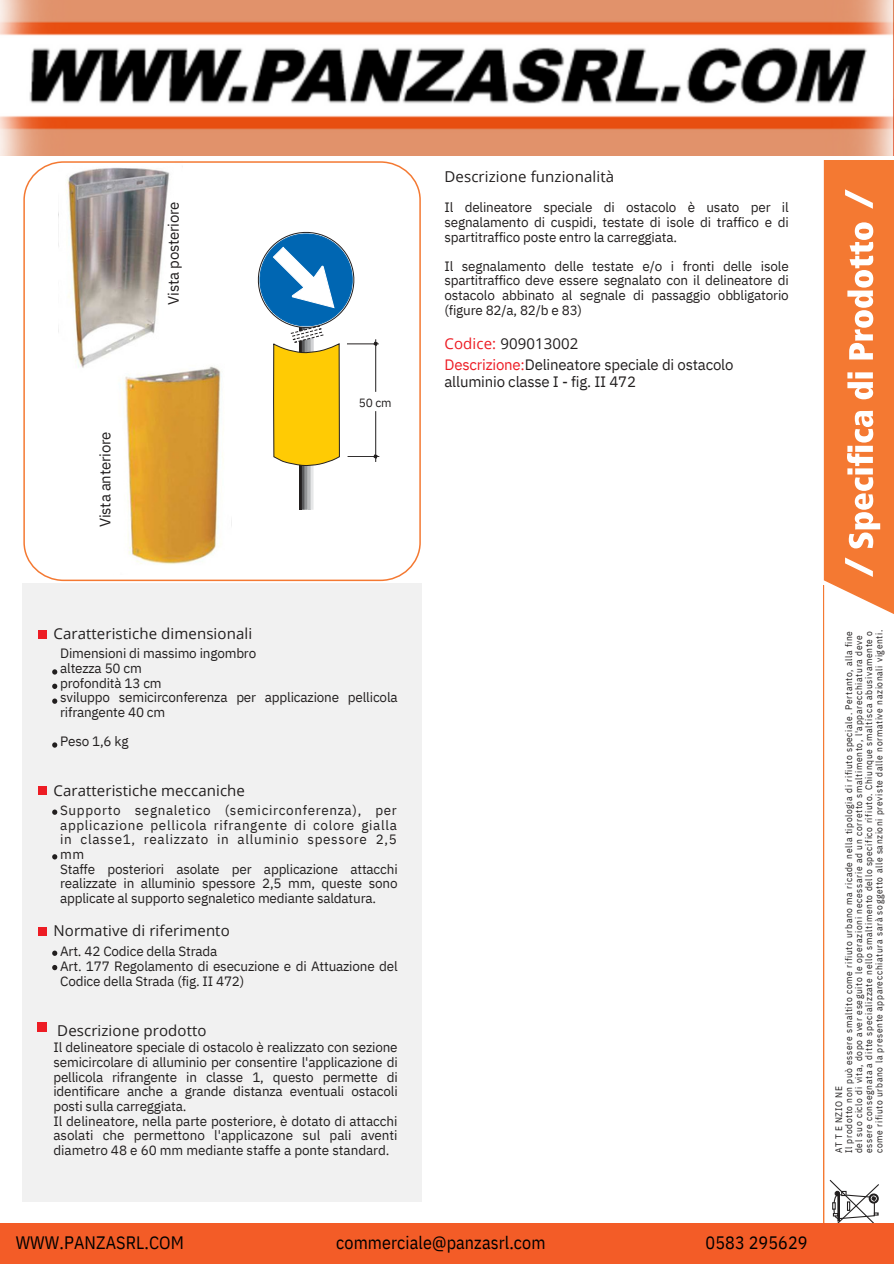
<style>
.page{position:relative;width:894px;height:1264px;background:#fff}
.page>*{position:absolute;margin:0;border:0;box-sizing:border-box;transform-origin:0 0}
.t1{font:18px "IBM Plex Sans Cond";letter-spacing:.005em;color:#000}
.t2{font:15px "Open Sans";letter-spacing:.005em;color:#221f1f}
.t3{font:15px "IBM Plex Sans";letter-spacing:-.015em;color:#221f1f}
.t4{font:13.5px/14.7px "IBM Plex Sans";letter-spacing:-.015em;color:#221f1f;text-align:justify}
.t5{font:12px "IBM Plex Sans";color:#221f1f}
.t6{font:9.45px "IBM Plex Sans Cond";letter-spacing:.07em;color:#221f1f}
.s1{color:#ed1c24}
</style>
<div class="page">
<img style="left:66px;top:167px;width:104px;height:201px">
<hr style="left:299px;top:459px;width:3px;height:50px;background:#221f1f">
<hr style="left:302px;top:459px;width:3px;height:50px;background:#57585a">
<hr style="left:305px;top:459px;width:2px;height:50px;background:#939597">
<hr style="left:307px;top:459px;width:3px;height:50px;background:#bbbdbf">
<hr style="left:310px;top:459px;width:3px;height:50px;background:#e6e7e8">
<svg style="left:257px;top:231px;width:102px;height:235px"></svg>
<hr style="left:347px;top:343px;width:31px;height:1px;background:#221f1f">
<hr style="left:375px;top:339px;width:1px;height:123px;background:#221f1f">
<div style="left:364px;top:392px;width:24px;height:18px;background:#fff"></div>
<hr style="left:347px;top:456px;width:32px;height:1px;background:#221f1f">
<div style="left:22px;top:582px;width:399px;height:619px;background:#f1f1f1"></div>
<div style="left:38px;top:630px;width:8px;height:8px;background:#ed1c24"></div>
<div style="left:38px;top:786px;width:8px;height:9px;background:#ed1c24"></div>
<div style="left:38px;top:926px;width:8px;height:9px;background:#ed1c24"></div>
<svg style="left:823px;top:160px;width:70px;height:1063px"></svg>
<img style="left:113px;top:356px;width:111px;height:208px">
<div style="left:23px;top:161px;width:397px;height:420px;border:2px solid #f47932;border-radius:39px"></div>
<div style="left:38px;top:1022px;width:9px;height:9px;background:#ed1c24"></div>
<svg style="left:52px;top:809px;width:5px;height:5px"></svg>
<svg style="left:52px;top:854px;width:5px;height:5px"></svg>
<svg style="left:52px;top:950px;width:5px;height:5px"></svg>
<svg style="left:52px;top:965px;width:5px;height:5px"></svg>
<svg style="left:52px;top:742px;width:5px;height:5px"></svg>
<svg style="left:52px;top:669px;width:5px;height:5px"></svg>
<svg style="left:52px;top:683px;width:5px;height:6px"></svg>
<svg style="left:52px;top:698px;width:5px;height:5px"></svg>
<div style="left:0;top:1223px;width:893px;height:40px;background:#f35c27"></div>
<img style="left:0;top:0;width:893px;height:155px">
<p class="t3" style="left:95px;top:527px;width:97px;rotate:-90deg">Vista anteriore</p>
<p class="t3" style="left:163px;top:305px;width:105px;rotate:-90deg">Vista posteriore</p>
<p class="t5" style="left:358px;top:394px;width:34px">50 cm</p>
<p class="t2" style="left:444px;top:166px;width:171px">Descrizione funzionalità</p>
<p class="t4" style="left:444px;top:200px;width:346px">Il delineatore speciale di ostacolo è usato per il segnalamento di cuspidi, testate di isole di traffico e di spartitraffico poste entro la carreggiata.</p>
<p class="t4" style="left:444px;top:258px;width:346px">Il segnalamento delle testate e/o i fronti delle isole spartitraffico deve essere segnalato con il delineatore di ostacolo abbinato al segnale di passaggio obbligatorio (figure 82/a, 82/b e 83)</p>
<p class="t2" style="left:444px;top:333px;width:135px"><span class="s1">Codice:</span> 909013002</p>
<p class="t3" style="left:444px;top:355px;width:290px"><span class="s1">Descrizione:</span>Delineatore speciale di ostacolo</p>
<p class="t3" style="left:444px;top:372px;width:193px">alluminio classe I - fig. II 472</p>
<p class="t2" style="left:53px;top:623px;width:200px">Caratteristiche dimensionali</p>
<p class="t4" style="left:60px;top:646px;width:197px">Dimensioni di massimo ingombro</p>
<p class="t4" style="left:60px;top:660px;width:83px">altezza 50 cm</p>
<p class="t4" style="left:60px;top:675px;width:103px">profondità 13 cm</p>
<p class="t4" style="left:60px;top:690px;width:339px">sviluppo semicirconferenza per applicazione pellicola rifrangente 40 cm</p>
<p class="t4" style="left:60px;top:734px;width:70px">Peso 1,6 kg</p>
<p class="t2" style="left:53px;top:779px;width:193px">Caratteristiche meccaniche</p>
<p class="t4" style="left:60px;top:802px;width:338px">Supporto segnaletico (semicirconferenza), per applicazione pellicola rifrangente di colore gialla in classe1, realizzato in alluminio spessore 2,5 mm</p>
<p class="t4" style="left:60px;top:861px;width:339px">Staffe posteriori asolate per applicazione attacchi realizzate in alluminio spessore 2,5 mm, queste sono applicate al supporto segnaletico mediante saldatura.</p>
<p class="t2" style="left:53px;top:920px;width:178px">Normative di riferimento</p>
<p class="t4" style="left:60px;top:943px;width:159px">Art. 42 Codice della Strada</p>
<p class="t4" style="left:60px;top:958px;width:339px">Art. 177 Regolamento di esecuzione e di Attuazione del<br>Codice della Strada (fig. II 472)</p>
<p class="t2" style="left:57px;top:1019px;width:151px">Descrizione prodotto</p>
<p class="t4" style="left:53px;top:1039px;width:346px">Il delineatore speciale di ostacolo è realizzato con sezione semicircolare di alluminio per consentire l'applicazione di pellicola rifrangente in classe 1, questo permette di identificare anche a grande distanza eventuali ostacoli posti sulla carreggiata.</p>
<p class="t4" style="left:53px;top:1113px;width:345px">Il delineatore, nella parte posteriore, è dotato di attacchi asolati che permettono l'applicazone sul pali aventi diametro 48 e 60 mm mediante staffe a ponte standard.</p>
<p class="t6" style="left:842px;top:1153px;width:524px;rotate:-90deg">Il prodotto non può essere smaltito come rifiuto urbano ma ricade nella tipologia di rifiuto speciale. Pertanto, alla fine</p>
<p class="t6" style="left:852px;top:1153px;width:519px;rotate:-90deg">del suo ciclo di vita, dopo aver eseguito le operazioni necessarie ad un corretto smaltimento, l'apparecchiatura deve</p>
<p class="t6" style="left:862px;top:1153px;width:524px;rotate:-90deg">essere consegnata a ditte specializzate nello smaltimento dello specifico rifiuto. Chiunque smaltisca abusivamente o</p>
<p class="t6" style="left:872px;top:1153px;width:525px;rotate:-90deg">come rifiuto urbano la presente apparecchiatura sarà soggetto alle sanzioni previste dalle normative nazionali vigenti.</p>
<p class="t6" style="left:832px;top:1153px;width:68px;rotate:-90deg">AT T E NZIO NE</p>
<p class="t1" style="left:16px;top:1230px;width:170px">WWW.PANZASRL.COM</p>
<p class="t1" style="left:336px;top:1230px;width:211px">commerciale@panzasrl.com</p>
<p class="t1" style="left:705px;top:1230px;width:103px">0583 295629</p>
</div>
